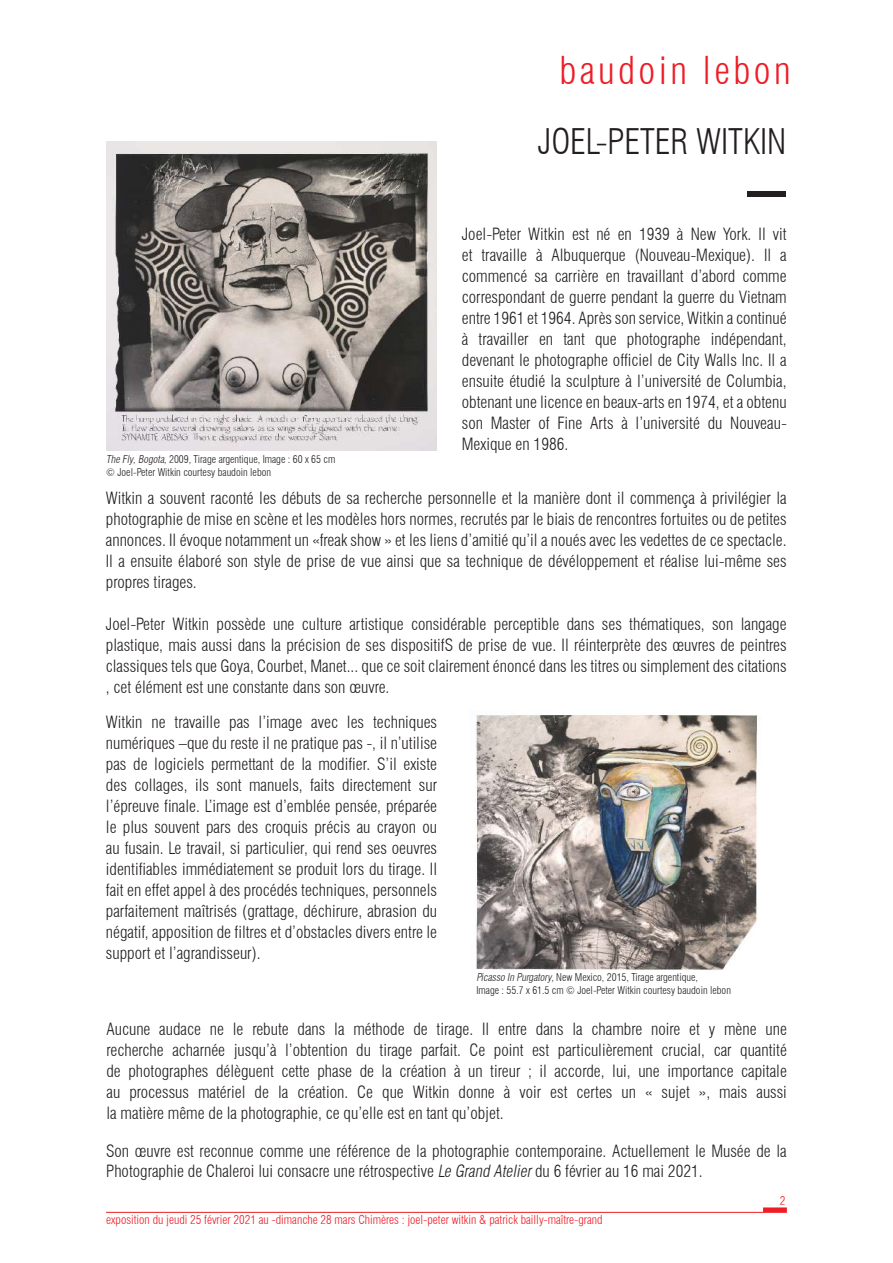
<style>
.page{position:relative;width:893px;height:1263px;background:#fff}
.page>*{position:absolute;margin:0;border:0;box-sizing:border-box;transform-origin:0 0}
.t1{font:300 condensed 37.5px "Swiss 721 BT";letter-spacing:.09em;color:#ee1c25}
.t2{font:300 condensed 34.5px "Swiss 721 BT";color:#231f20}
.t3{font:300 condensed 16.5px/21px "Swiss 721 BT";color:#231f20;text-align:justify}
.t4{font:300 condensed 12px "Swiss 721 BT";color:#ee1c25}
.t5{font:300 condensed 10.5px/12.6px "Swiss 721 BT";color:#231f20}
.s1{font-style:italic}
</style>
<div class="page">
<hr style="left:106px;top:1212px;width:681px;height:1px;background:#ee1c25">
<div style="left:763px;top:1207px;width:24px;height:5px;background:#ee1c25"></div>
<div style="left:747px;top:191px;width:38px;height:6px;background:#231f20"></div>
<img style="left:475px;top:715px;width:283px;height:256px">
<img style="left:106px;top:142px;width:330px;height:309px">
<h1 class="t1" style="left:560px;top:48px;width:232px">baudoin lebon</h1>
<h2 class="t2" style="left:538px;top:121px;width:250px">JOEL-PETER WITKIN</h2>
<p class="t5" style="left:106px;top:453px;width:231px"><span class="s1">The Fly,Bogota</span>, 2009, Tirage argentique, Image : 60 x 65 cm © Joel-Peter Witkin courtesy baudoin lebon</p>
<p class="t3" style="left:462px;top:223px;width:326px">Joel-Peter Witkin est né en 1939 à New York. Il vit et travaille à Albuquerque (Nouveau-Mexique). Il a commencé sa carrière en travaillant d’abord comme correspondant de guerre pendant la guerre du Vietnam entre 1961 et 1964. Après son service, Witkin a continué à travailler en tant que photographe indépendant, devenant le photographe officiel de City Walls Inc. Il a ensuite étudié la sculpture à l’université de Columbia, obtenant une licence en beaux-arts en 1974, et a obtenu son Master of Fine Arts à l’université du Nouveau-Mexique en 1986.</p>
<p class="t3" style="left:106px;top:487px;width:682px">Witkin a souvent raconté les débuts de sa recherche personnelle et la manière dont il commença à privilégier la photographie de mise en scène et les modèles hors normes, recrutés par le biais de rencontres fortuites ou de petites annonces. Il évoque notamment un «freak show » et les liens d’amitié qu’il a noués avec les vedettes de ce spectacle.<br>Il a ensuite élaboré son style de prise de vue ainsi que sa technique de dévéloppement et réalise lui-même ses propres tirages.</p>
<p class="t3" style="left:106px;top:613px;width:682px">Joel-Peter Witkin possède une culture artistique considérable perceptible dans ses thématiques, son langage plastique, mais aussi dans la précision de ses dispositifS de prise de vue. Il réinterprète des œuvres de peintres classiques tels que Goya, Courbet, Manet... que ce soit clairement énoncé dans les titres ou simplement des citations , cet élément est une constante dans son œuvre.</p>
<p class="t3" style="left:106px;top:711px;width:333px">Witkin ne travaille pas l’image avec les techniques numériques –que du reste il ne pratique pas -, il n’utilise pas de logiciels permettant de la modifier. S’il existe des collages, ils sont manuels, faits directement sur l’épreuve finale. L’image est d’emblée pensée, préparée le plus souvent pars des croquis précis au crayon ou au fusain. Le travail, si particulier, qui rend ses oeuvres identifiables immédiatement se produit lors du tirage. Il fait en effet appel à des procédés techniques, personnels parfaitement maîtrisés (grattage, déchirure, abrasion du négatif, apposition de filtres et d’obstacles divers entre le support et l’agrandisseur).</p>
<p class="t5" style="left:476px;top:971px;width:256px"><span class="s1">Picasso In Purgatory,</span>New Mexico, 2015, Tirage argentique,<br>Image : 55.7 x 61.5 cm © Joel-Peter Witkin courtesy baudoin lebon</p>
<p class="t3" style="left:106px;top:1018px;width:682px">Aucune audace ne le rebute dans la méthode de tirage. Il entre dans la chambre noire et y mène une recherche acharnée jusqu’à l’obtention du tirage parfait. Ce point est particulièrement crucial, car quantité de photographes délèguent cette phase de la création à un tireur ; il accorde, lui, une importance capitale au processus matériel de la création. Ce que Witkin donne à voir est certes un « sujet », mais aussi la matière même de la photographie, ce qu’elle est en tant qu’objet.</p>
<p class="t3" style="left:106px;top:1141px;width:682px;line-height:19.8px">Son œuvre est reconnue comme une référence de la photographie contemporaine. Actuellement le Musée de la<br>Photographie de Chaleroi lui consacre une rétrospective <span class="s1">Le Grand Atelier</span>du 6 février au 16 mai 2021.</p>
<p class="t4" style="left:106px;top:1212px;width:498px">exposition du jeudi 25 février 2021 au -dimanche 28 mars Chimères : joel-peter witkin &amp; patrick bailly-maître-grand</p>
<p class="t4" style="left:780px;top:1194px;width:7px">2</p>
</div>
